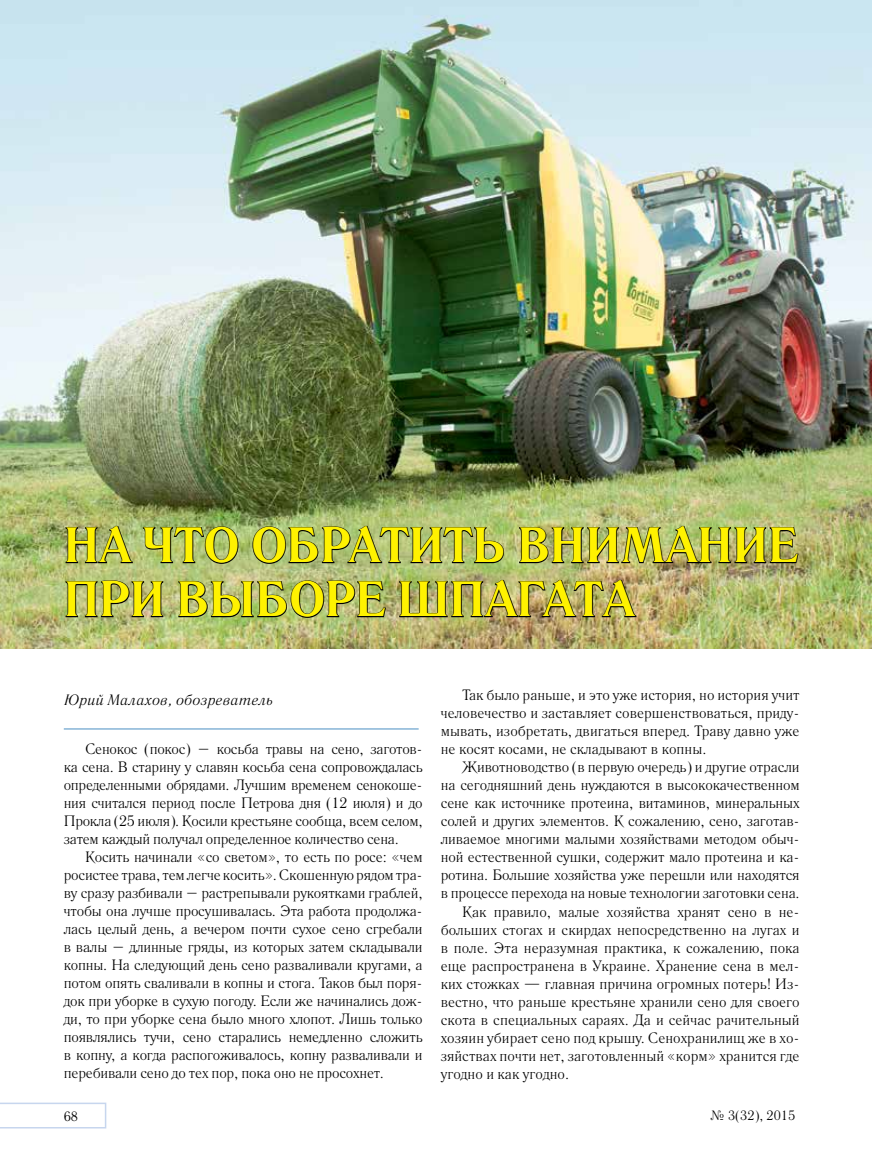
<style>
.page{position:relative;width:872px;height:1170px;background:#fff}
.page>*{position:absolute;margin:0;border:0;box-sizing:border-box;transform-origin:0 0}
.t1{font:700 49.5px/54px "Literaturnaya C";color:#fff200}
.t2{font:15px/18px "Literaturnaya C";letter-spacing:-.01em;color:#000;text-align:justify}
.t3{font:italic 15px "Literaturnaya C";color:#000}
.t4{font:13.5px "Literaturnaya C";color:#000}
</style>
<div class="page">
<svg style="left:0;top:1102px;width:106px;height:26px"></svg>
<img style="left:0;top:0;width:872px;height:648px">
<svg style="left:65px;top:524px;width:69px;height:40px;background:#88925c"></svg>
<svg style="left:142px;top:525px;width:97px;height:39px;background:#8b9d5e"></svg>
<svg style="left:252px;top:524px;width:253px;height:40px;background:#8c9b5f"></svg>
<img style="left:518px;top:524px;width:281px;height:40px">
<svg style="left:65px;top:579px;width:99px;height:39px;background:#8f9460"></svg>
<img style="left:178px;top:579px;width:209px;height:39px">
<img style="left:398px;top:578px;width:239px;height:40px">
<hr style="left:64px;top:728px;width:354px;height:1px;background:#86b4d6">
<h1 class="t1" style="left:64px;top:517px;width:736px">НА ЧТО ОБРАТИТЬ ВНИМАНИЕ<br>ПРИ ВЫБОРЕ ШПАГАТА</h1>
<p class="t3" style="left:65px;top:692px;width:210px">Юрий Малахов, обозреватель</p>
<p class="t2" style="left:64px;top:739px;width:360px;text-indent:21px">Сенокос (покос) – косьба травы на сено, заготов&shy;ка сена. В старину у славян косьба сена сопровождалась определенными обрядами. Лучшим временем сенокоше&shy;ния считался период после Петрова дня (12 июля) и до Прокла (25 июля). Косили крестьяне сообща, всем селом, затем каждый получал определенное количество сена.</p>
<p class="t2" style="left:64px;top:847px;width:360px;text-indent:21px">Косить начинали «со светом», то есть по росе: «чем росистее трава, тем легче косить». Скошенную рядом тра&shy;ву сразу разбивали – растрепывали рукоятками граблей, чтобы она лучше просушивалась. Эта работа продолжа&shy;лась целый день, а вечером почти сухое сено сгребали в валы – длинные гряды, из которых затем складывали копны. На следующий день сено разваливали кругами, а потом опять сваливали в копны и стога. Таков был поря&shy;док при уборке в сухую погоду. Если же начинались дож&shy;ди, то при уборке сена было много хлопот. Лишь только появлялись тучи, сено старались немедленно сложить в копну, а когда распогоживалось, копну разваливали и перебивали сено до тех пор, пока оно не просохнет.</p>
<p class="t2" style="left:441px;top:686px;width:360px;text-indent:21px">Так было раньше, и это уже история, но история учит человечество и заставляет совершенствоваться, приду&shy;мывать, изобретать, двигаться вперед. Траву давно уже не косят косами, не складывают в копны.</p>
<p class="t2" style="left:462px;top:758px;width:339px">Животноводство (в первую очередь) и другие отрасли</p>
<p class="t2" style="left:441px;top:776px;width:360px">на сегодняшний день нуждаются в высококачественном</p>
<p class="t2" style="left:441px;top:794px;width:360px">сене как источнике протеина, витаминов, минеральных</p>
<p class="t2" style="left:441px;top:812px;width:360px">солей и других элементов. К сожалению, сено, заготав-</p>
<p class="t2" style="left:441px;top:830px;width:360px">ливаемое многими малыми хозяйствами методом обыч-</p>
<p class="t2" style="left:441px;top:848px;width:360px">ной естественной сушки, содержит мало протеина и ка-</p>
<p class="t2" style="left:441px;top:866px;width:360px">ротина. Большие хозяйства уже перешли или находятся</p>
<p class="t2" style="left:441px;top:884px;width:360px">в процессе перехода на новые технологии заготовки сена.</p>
<p class="t2" style="left:462px;top:902px;width:339px">Как правило, малые хозяйства хранят сено в не-</p>
<p class="t2" style="left:441px;top:920px;width:360px">больших стогах и скирдах непосредственно на лугах и</p>
<p class="t2" style="left:441px;top:938px;width:360px">в поле. Эта неразумная практика, к сожалению, пока</p>
<p class="t2" style="left:441px;top:956px;width:360px">еще распространена в Украине. Хранение сена в мел-</p>
<p class="t2" style="left:441px;top:974px;width:360px">ких стожках — главная причина огромных потерь! Из-</p>
<p class="t2" style="left:441px;top:992px;width:360px">вестно, что раньше крестьяне хранили сено для своего</p>
<p class="t2" style="left:441px;top:1010px;width:360px">скота в специальных сараях. Да и сейчас рачительный</p>
<p class="t2" style="left:441px;top:1028px;width:360px">хозяин убирает сено под крышу. Сенохранилищ же в хо-</p>
<p class="t2" style="left:441px;top:1046px;width:360px">зяйствах почти нет, заготовленный «корм» хранится где</p>
<p class="t2" style="left:441px;top:1064px;width:130px">угодно и как угодно.</p>
<p class="t4" style="left:64px;top:1108px;width:16px">68</p>
<p class="t4" style="left:710px;top:1107px;width:87px">№ 3(32), 2015</p>
</div>
